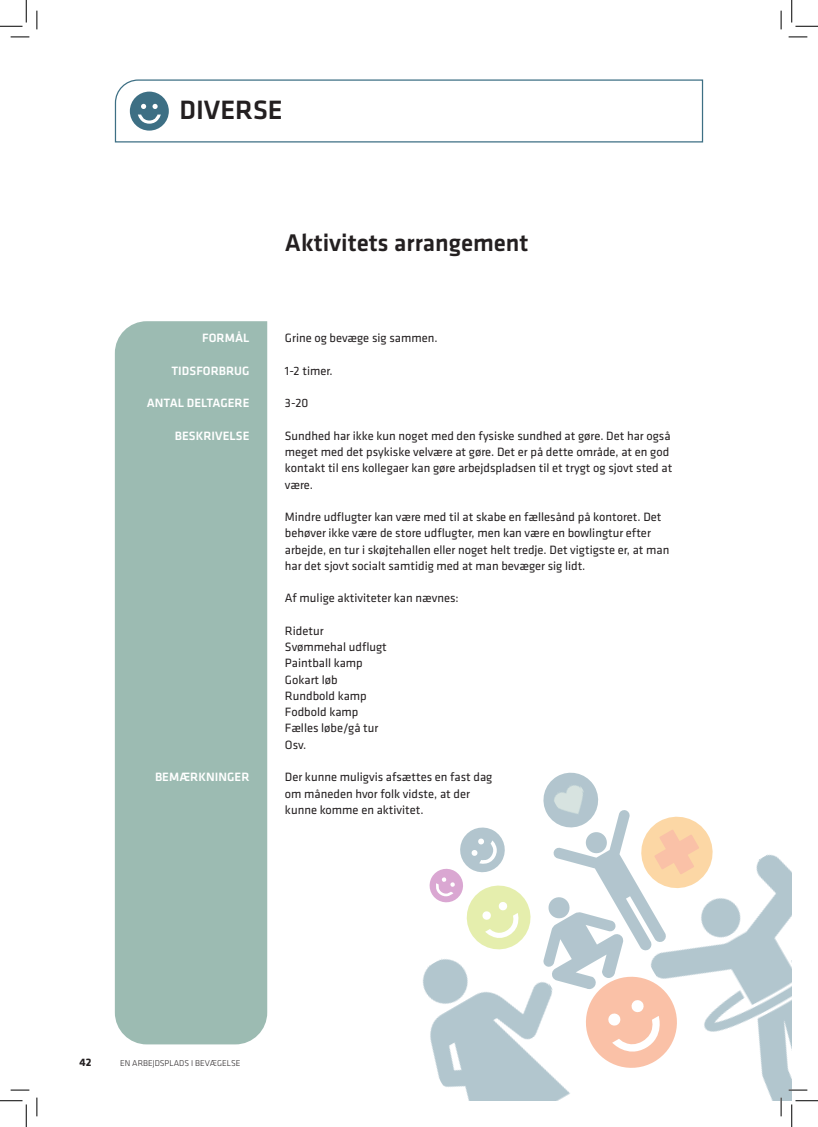
<style>
.page{position:relative;width:818px;height:1127px;background:#fff}
.page>*{position:absolute;margin:0;border:0;box-sizing:border-box;transform-origin:0 0}
.Overskrift_opslag_1__linie{font:500 27.5px "Klavika";color:#231f20}
.Underoverskrift{font:500 25px "Klavika";color:#231f20}
.BAR_Brød{font:12.5px/16.2px "Klavika";color:#231f20}
.t1{font:500 12.5px "Klavika";letter-spacing:.005em;color:#fff}
.t2{font:700 11.25px "Klavika";color:#231f20}
.t3{font:300 8.75px "Klavika";color:#231f20}
</style>
<div class="page">
<div style="left:115px;top:321px;width:152px;height:723px;background:#9cbbb2"></div>
<svg style="left:114px;top:79px;width:590px;height:64px"></svg>
<svg style="left:130px;top:92px;width:39px;height:39px"></svg>
<img style="left:718px;top:854px;width:74px;height:246px">
<svg style="left:429px;top:772px;width:289px;height:296px"></svg>
<img style="left:423px;top:917px;width:202px;height:183px">
<svg style="left:11px;top:36px;width:18px;height:2px"></svg>
<svg style="left:788px;top:36px;width:19px;height:2px"></svg>
<svg style="left:11px;top:1089px;width:18px;height:1px"></svg>
<svg style="left:788px;top:1088px;width:19px;height:2px"></svg>
<svg style="left:36px;top:11px;width:2px;height:18px"></svg>
<svg style="left:36px;top:1097px;width:2px;height:18px"></svg>
<svg style="left:780px;top:11px;width:2px;height:18px"></svg>
<svg style="left:780px;top:1097px;width:2px;height:18px"></svg>
<svg style="left:0;top:0;width:27px;height:27px"></svg>
<svg style="left:0;top:1100px;width:27px;height:26px"></svg>
<svg style="left:791px;top:0;width:27px;height:27px"></svg>
<svg style="left:791px;top:1100px;width:27px;height:26px"></svg>
<p class="Overskrift_opslag_1__linie" style="left:179px;top:91px;width:105px">DIVERSE</p>
<p class="t1" style="left:202px;top:329px;width:49px">FORMÅL</p>
<p class="t1" style="left:171px;top:362px;width:80px">TIDSFORBRUG</p>
<p class="t1" style="left:147px;top:394px;width:104px">ANTAL DELTAGERE</p>
<p class="t1" style="left:175px;top:427px;width:76px">BESKRIVELSE</p>
<p class="t1" style="left:155px;top:768px;width:96px">BEMÆRKNINGER</p>
<p class="Underoverskrift" style="left:285px;top:225px;width:245px">Aktivitets arrangement</p>
<p class="BAR_Brød" style="left:285px;top:329px;width:154px">Grine og bevæge sig sammen.</p>
<p class="BAR_Brød" style="left:285px;top:362px;width:49px">1-2 timer.</p>
<p class="BAR_Brød" style="left:285px;top:394px;width:25px">3-20</p>
<p class="BAR_Brød" style="left:285px;top:427px;width:389px">Sundhed har ikke kun noget med den fysiske sundhed at gøre. Det har også meget med det psykiske velvære at gøre. Det er på dette område, at en god kontakt til ens kollegaer kan gøre arbejdspladsen til et trygt og sjovt sted at være.</p>
<p class="BAR_Brød" style="left:285px;top:508px;width:386px">Mindre udflugter kan være med til at skabe en fællesånd på kontoret. Det behøver ikke være de store udflugter, men kan være en bowlingtur efter arbejde, en tur i skøjtehallen eller noget helt tredje. Det vigtigste er, at man har det sjovt socialt samtidig med at man bevæger sig lidt.</p>
<p class="BAR_Brød" style="left:285px;top:589px;width:175px">Af mulige aktiviteter kan nævnes:</p>
<p class="BAR_Brød" style="left:285px;top:622px;width:40px">Ridetur</p>
<p class="BAR_Brød" style="left:285px;top:638px;width:103px">Svømmehal udflugt</p>
<p class="BAR_Brød" style="left:285px;top:654px;width:79px">Paintball kamp</p>
<p class="BAR_Brød" style="left:285px;top:670px;width:54px">Gokart løb</p>
<p class="BAR_Brød" style="left:285px;top:687px;width:83px">Rundbold kamp</p>
<p class="BAR_Brød" style="left:285px;top:703px;width:75px">Fodbold kamp</p>
<p class="BAR_Brød" style="left:285px;top:719px;width:95px">Fælles løbe/gå tur</p>
<p class="BAR_Brød" style="left:285px;top:735px;width:23px">Osv.</p>
<p class="BAR_Brød" style="left:285px;top:768px;width:209px">Der kunne muligvis afsættes en fast dag</p>
<p class="BAR_Brød" style="left:285px;top:784px;width:186px">om måneden hvor folk vidste, at der</p>
<p class="BAR_Brød" style="left:285px;top:800px;width:140px">kunne komme en aktivitet.</p>
<p class="t2" style="left:79px;top:1053px;width:14px">42</p>
<p class="t3" style="left:120px;top:1057px;width:122px">EN ARBEJDSPLADS I BEVÆGELSE</p>
</div>
